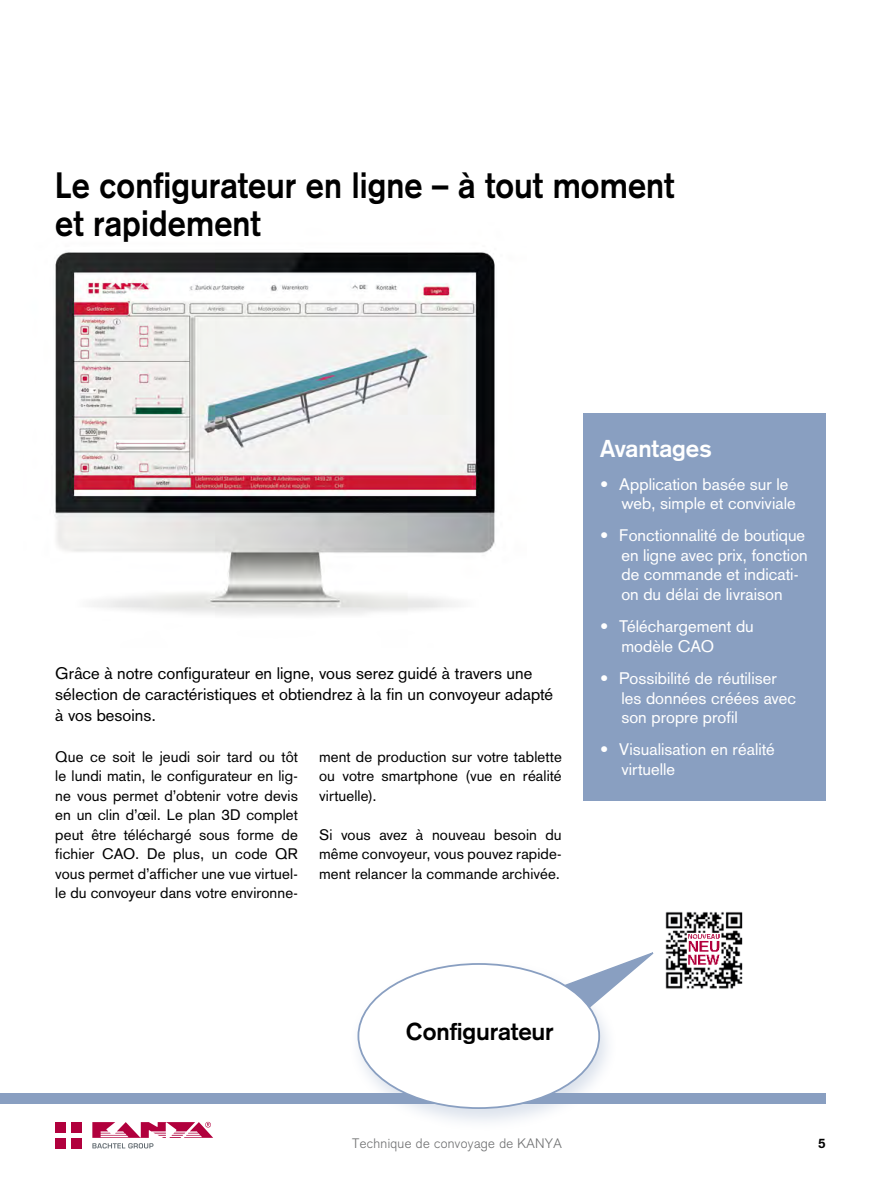
<style>
.page{position:relative;width:881px;height:1191px;background:#fff}
.page>*{position:absolute;margin:0;border:0;box-sizing:border-box;transform-origin:0 0}
.t1{font:700 36px/37.5px "Akzidenz Grotesk";letter-spacing:.005em;color:#000;scale:.9 1}
.t2{font:700 24px "Akzidenz Grotesk";letter-spacing:-.005em;color:#000}
.t3{font:700 24px "Akzidenz Grotesk";letter-spacing:-.005em;color:#fff}
.t4{font:16.5px/19.5px "Akzidenz Grotesk";color:#fff}
.t5{font:16.5px/21px "Akzidenz Grotesk";color:#000}
.t6{font:15px/19.5px "Akzidenz Grotesk";letter-spacing:.005em;color:#000;text-align:justify}
.t7{font:300 13.5px "Akzidenz Grotesk";letter-spacing:.025em;color:#707172}
.t8{font:700 13.5px "Akzidenz Grotesk";color:#000}
</style>
<div class="page">
<div style="left:55px;top:1122px;width:11px;height:10px;background:#b1003d"></div>
<div style="left:71px;top:1122px;width:11px;height:10px;background:#b1003d"></div>
<div style="left:55px;top:1137px;width:11px;height:11px;background:#b1003d"></div>
<div style="left:71px;top:1137px;width:11px;height:11px;background:#b1003d"></div>
<svg style="left:92px;top:1121px;width:121px;height:27px"></svg>
<div style="left:0;top:1093px;width:825px;height:10px;background:#899fc1"></div>
<img style="left:55px;top:252px;width:441px;height:363px">
<svg style="left:618px;top:952px;width:36px;height:32px"></svg>
<div style="left:348px;top:957px;width:270px;height:174px;background:#899fc1;opacity:.3"></div>
<div style="left:358px;top:964px;width:241px;height:144px;background:#fff;border-radius:50%"></div>
<img style="left:665px;top:912px;width:78px;height:77px">
<img style="left:687px;top:933px;width:33px;height:32px">
<div style="left:583px;top:413px;width:242px;height:387px;background:#899fc1"></div>
<h1 class="t1" style="left:55px;top:166px;width:689px">Le configurateur en ligne – à tout moment et rapidement</h1>
<p class="t5" style="left:55px;top:663px;width:499px">Grâce à notre configurateur en ligne, vous serez guidé à travers une sélection de caractéristiques et obtiendrez à la fin un convoyeur adapté à vos besoins.</p>
<p class="t6" style="left:55px;top:747px;width:244px">Que ce soit le jeudi soir tard ou tôt le lundi matin, le configurateur en lig&shy;ne vous permet d’obtenir votre devis en un clin d’œil. Le plan 3D complet peut être téléchargé sous forme de fichier CAO. De plus, un code QR vous permet d’afficher une vue virtuel&shy;le du convoyeur dans votre environne-</p>
<p class="t6" style="left:319px;top:747px;width:244px">ment de production sur votre tablette ou votre smartphone (vue en réalité virtuelle).</p>
<p class="t6" style="left:319px;top:825px;width:244px">Si vous avez à nouveau besoin du même convoyeur, vous pouvez rapide&shy;ment relancer la commande archivée.</p>
<h2 class="t3" style="left:600px;top:435px;width:113px">Avantages</h2>
<p class="t4" style="left:621px;top:474px;width:176px;text-indent:-21px">• Application basée sur le web, simple et conviviale</p>
<p class="t4" style="left:621px;top:526px;width:188px;text-indent:-21px">• Fonctionnalité de boutique en ligne avec prix, fonction de commande et indicati&shy;on du délai de livraison</p>
<p class="t4" style="left:621px;top:616px;width:134px;text-indent:-21px">• Téléchargement du modèle CAO</p>
<p class="t4" style="left:621px;top:668px;width:176px;text-indent:-21px">• Possibilité de réutiliser les données créées avec son propre profil</p>
<p class="t4" style="left:621px;top:739px;width:155px;text-indent:-21px">• Visualisation en réalité virtuelle</p>
<h2 class="t2" style="left:406px;top:1017px;width:149px">Configurateur</h2>
<p class="t7" style="left:352px;top:1135px;width:211px">Technique de convoyage de KANYA</p>
<p class="t8" style="left:817px;top:1135px;width:9px">5</p>
</div>
